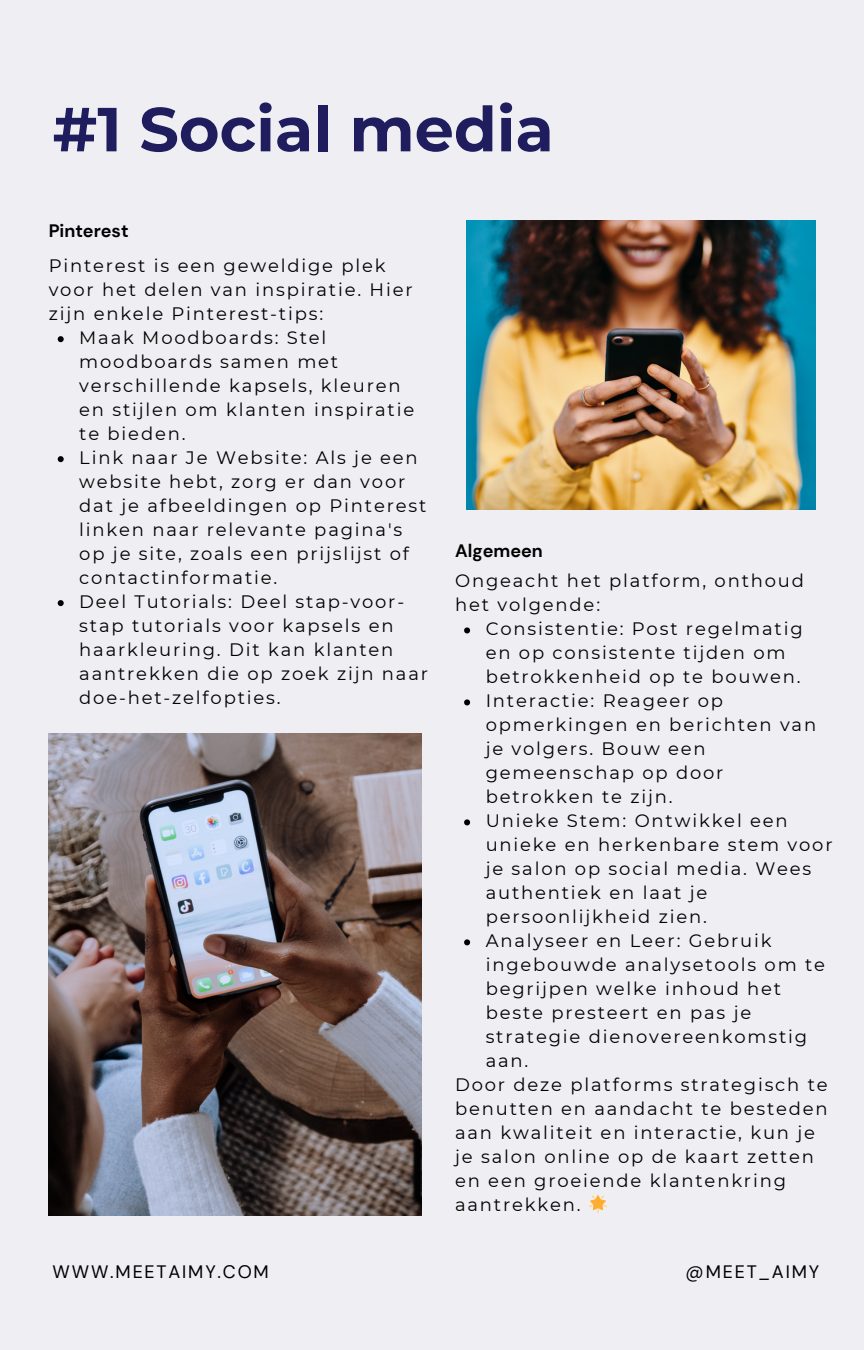
<style>
.page{position:relative;width:864px;height:1350px;background:#efeff3}
.page>*{position:absolute;margin:0;border:0;box-sizing:border-box;transform-origin:0 0}
.t1{font:700 62.1px "Montserrat";color:#1f1d5d}
.t2{font:18px/24.1px "Montserrat";letter-spacing:.1em;color:#000}
.t3{font:18px "DM Sans";letter-spacing:.1em;color:#000}
.t4{font:700 18px "DM Sans";color:#000}
</style>
<div class="page">
<img style="left:467px;top:221px;width:349px;height:288px">
<img style="left:49px;top:733px;width:373px;height:483px">
<svg style="left:58px;top:336px;width:6px;height:6px"></svg>
<svg style="left:58px;top:456px;width:6px;height:6px"></svg>
<svg style="left:58px;top:600px;width:6px;height:6px"></svg>
<svg style="left:464px;top:627px;width:6px;height:6px"></svg>
<svg style="left:464px;top:699px;width:6px;height:6px"></svg>
<svg style="left:464px;top:819px;width:6px;height:6px"></svg>
<svg style="left:464px;top:939px;width:6px;height:6px"></svg>
<p class="t1" style="left:53px;top:91px;width:503px">#1 Social media</p>
<p class="t4" style="left:49px;top:219px;width:81px">Pinterest</p>
<p class="t2" style="left:49px;top:253px;width:365px">Pinterest is een geweldige plek voor het delen van inspiratie. Hier zijn enkele Pinterest-tips:</p>
<p class="t2" style="left:79px;top:325px;width:336px">Maak Moodboards: Stel moodboards samen met verschillende kapsels, kleuren en stijlen om klanten inspiratie te bieden.</p>
<p class="t2" style="left:79px;top:445px;width:349px">Link naar Je Website: Als je een website hebt, zorg er dan voor dat je afbeeldingen op Pinterest linken naar relevante pagina's op je site, zoals een prijslijst of contactinformatie.</p>
<p class="t2" style="left:79px;top:589px;width:350px">Deel Tutorials: Deel stap-voor&shy;stap tutorials voor kapsels en haarkleuring. Dit kan klanten aantrekken die op zoek zijn naar doe-het-zelfopties.</p>
<p class="t4" style="left:455px;top:539px;width:89px">Algemeen</p>
<p class="t2" style="left:455px;top:568px;width:350px">Ongeacht het platform, onthoud het volgende:</p>
<p class="t2" style="left:486px;top:616px;width:319px">Consistentie: Post regelmatig en op consistente tijden om betrokkenheid op te bouwen.</p>
<p class="t2" style="left:486px;top:688px;width:332px">Interactie: Reageer op opmerkingen en berichten van je volgers. Bouw een gemeenschap op door betrokken te zijn.</p>
<p class="t2" style="left:486px;top:808px;width:348px">Unieke Stem: Ontwikkel een unieke en herkenbare stem voor je salon op social media. Wees authentiek en laat je persoonlijkheid zien.</p>
<p class="t2" style="left:486px;top:928px;width:341px">Analyseer en Leer: Gebruik ingebouwde analysetools om te begrijpen welke inhoud het beste presteert en pas je strategie dienovereenkomstig aan.</p>
<p class="t2" style="left:455px;top:1072px;width:374px">Door deze platforms strategisch te benutten en aandacht te besteden aan kwaliteit en interactie, kun je je salon online op de kaart zetten en een groeiende klantenkring aantrekken.</p>
<p class="t3" style="left:53px;top:1261px;width:218px">WWW.MEETAIMY.COM</p>
<p class="t3" style="left:686px;top:1261px;width:135px">@MEET_AIMY</p>
</div>
